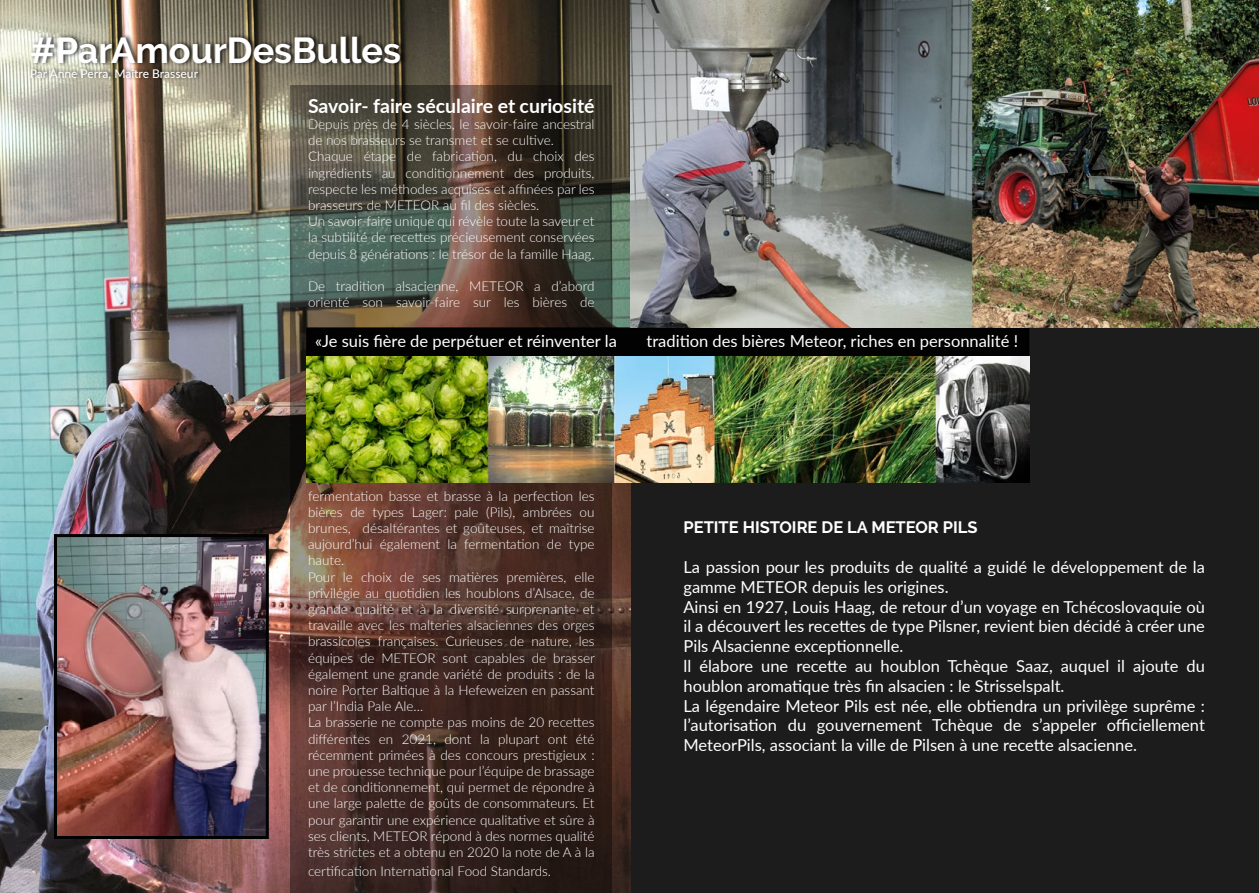
<style>
.page{position:relative;width:1259px;height:893px;background:#fff}
.page>*{position:absolute;margin:0;border:0;box-sizing:border-box;transform-origin:0 0}
.t1{font:700 36px "Raleway";color:#fff}
.t2{font:700 19.5px "Lato";color:#fff}
.t3{font:16.5px/19.8px "Lato";color:#fff}
.t4{font:700 16.5px "Raleway";color:#fff}
.t5{font:300 13.5px/16.2px "Lato";color:#fff}
.t6{font:500 12px "Lato";color:#fff}
</style>
<div class="page">
<div style="left:629px;top:0;width:630px;height:893px;background:#1c1c1c"></div>
<img style="left:0;top:0;width:630px;height:893px">
<svg style="left:290px;top:85px;width:322px;height:808px;background:#49362e"></svg>
<div style="left:30px;top:32px;width:377px;height:50px;background:#000;opacity:.75"></div>
<div style="left:307px;top:328px;width:721px;height:154px;background:#020203"></div>
<div style="left:306px;top:327px;width:723px;height:156px;border:2px solid #000"></div>
<img style="left:306px;top:357px;width:723px;height:126px">
<img style="left:58px;top:538px;width:207px;height:297px">
<div style="left:54px;top:534px;width:215px;height:305px;border:3px solid #020203"></div>
<img style="left:630px;top:0;width:629px;height:327px">
<h1 class="t1" style="left:30px;top:30px;width:373px">#ParAmourDesBulles</h1>
<p class="t6" style="left:30px;top:65px;width:170px">Par Anne Perra, Maître Brasseur</p>
<h2 class="t2" style="left:308px;top:91px;width:288px">Savoir- faire séculaire et curiosité</h2>
<p class="t5" style="left:308px;top:116px;width:288px">Depuis près de 4 siècles, le savoir-faire ancestral de nos brasseurs se transmet et se cultive.<br>Chaque étape de fabrication, du choix des ingrédients au conditionnement des produits, respecte les méthodes acquises et affinées par les brasseurs de METEOR au fil des siècles.<br>Un savoir-faire unique qui révèle toute la saveur et la subtilité de recettes précieusement conservées depuis 8 générations : le trésor de la famille Haag.</p>
<p class="t5" style="left:308px;top:278px;width:288px">De tradition alsacienne, METEOR a d’abord orienté son savoir-faire sur les bières de</p>
<p class="t3" style="left:315px;top:330px;width:303px">«Je suis fière de perpétuer et réinventer la</p>
<p class="t3" style="left:646px;top:330px;width:373px">tradition des bières Meteor, riches en personnalité !</p>
<p class="t5" style="left:308px;top:487px;width:288px">fermentation basse et brasse à la perfection les bières de types Lager: pale (Pils), ambrées ou brunes, désaltérantes et goûteuses, et maîtrise aujourd’hui également la fermentation de type haute.<br>Pour le choix de ses matières premières, elle privilégie au quotidien les houblons d’Alsace, de grande qualité et à la diversité surprenante et travaille avec les malteries alsaciennes des orges brassicoles françaises. Curieuses de nature, les équipes de METEOR sont capables de brasser également une grande variété de produits : de la noire Porter Baltique à la Hefeweizen en passant par l’India Pale Ale…<br>La brasserie ne compte pas moins de 20 recettes différentes en 2021, dont la plupart ont été récemment primées à des concours prestigieux : une prouesse technique pour l’équipe de brassage et de conditionnement, qui permet de répondre à une large palette de goûts de consommateurs. Et pour garantir une expérience qualitative et sûre à ses clients, METEOR répond à des normes qualité très strictes et a obtenu en 2020 la note de A à la</p>
<p class="t5" style="left:308px;top:862px;width:244px">certification International Food Standards.</p>
<p class="t4" style="left:683px;top:518px;width:296px">PETITE HISTOIRE DE LA METEOR PILS</p>
<p class="t3" style="left:683px;top:556px;width:523px">La passion pour les produits de qualité a guidé le développement de la gamme METEOR depuis les origines.<br>Ainsi en 1927, Louis Haag, de retour d’un voyage en Tchécoslovaquie où il a découvert les recettes de type Pilsner, revient bien décidé à créer une Pils Alsacienne exceptionnelle.<br>ll élabore une recette au houblon Tchèque Saaz, auquel il ajoute du houblon aromatique très fin alsacien : le Strisselspalt.<br>La légendaire Meteor Pils est née, elle obtiendra un privilège suprême : l’autorisation du gouvernement Tchèque de s’appeler officiellement MeteorPils, associant la ville de Pilsen à une recette alsacienne.</p>
</div>
